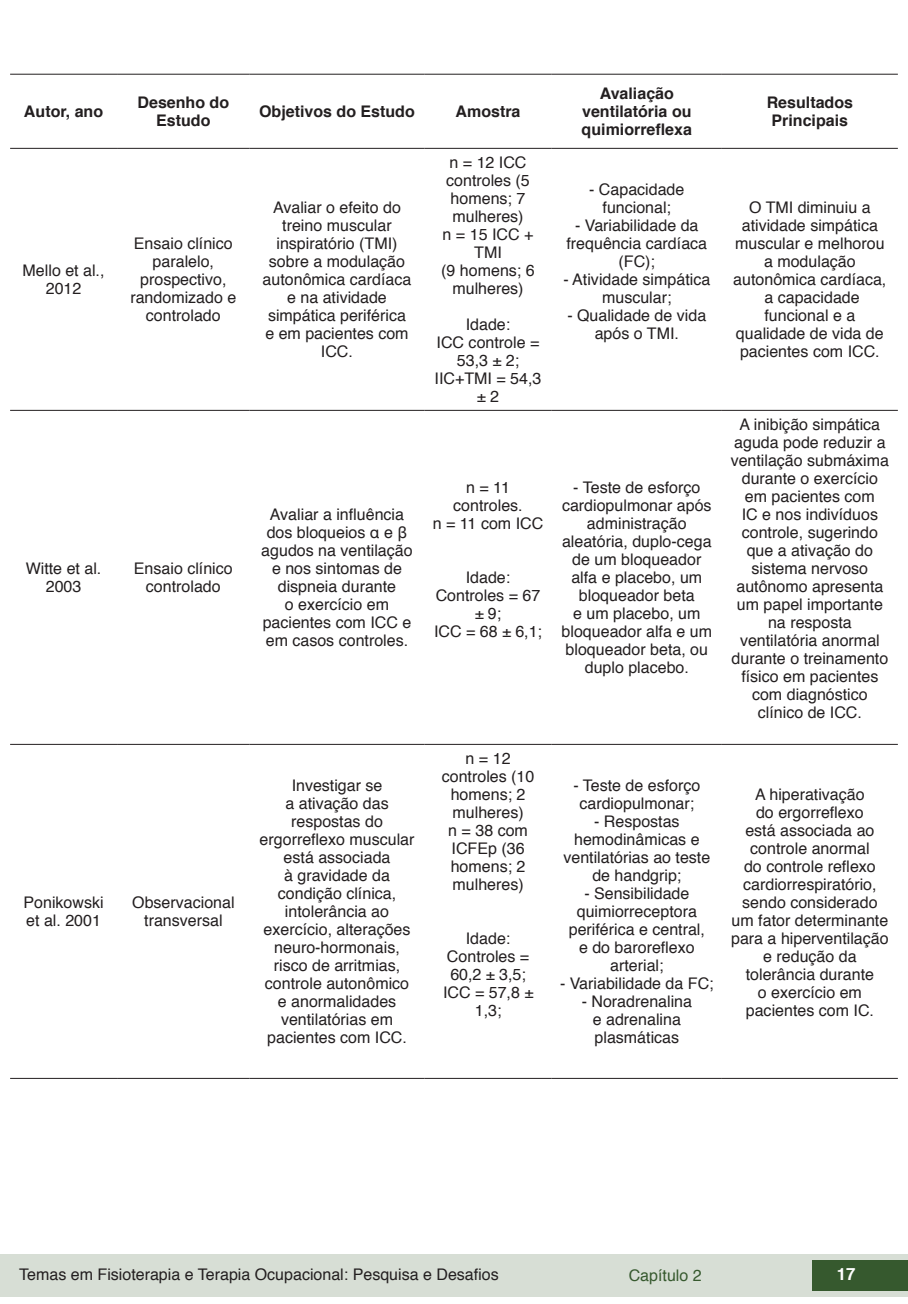
<style>
.page{position:relative;width:908px;height:1304px;background:#fff}
.page>*{position:absolute;margin:0;border:0;box-sizing:border-box;transform-origin:0 0}
.t1{font:700 16.8px "Helvetica";color:#fff}
.t2{font:16px/18px "Helvetica";color:#231f20;text-align:center}
.t3{font:700 16px/18px "Helvetica";color:#231f20;text-align:center}
.t4{font:16px "Helvetica";color:#36592e}
</style>
<div class="page">
<div style="left:0;top:1254px;width:906px;height:43px;background:#d7ded5"></div>
<div style="left:812px;top:1261px;width:95px;height:30px;background:#36592e"></div>
<hr style="left:10px;top:74px;width:107px;height:1px;background:#231f20">
<hr style="left:117px;top:74px;width:132px;height:1px;background:#231f20">
<hr style="left:249px;top:74px;width:175px;height:1px;background:#231f20">
<hr style="left:424px;top:74px;width:127px;height:1px;background:#231f20">
<hr style="left:551px;top:74px;width:170px;height:1px;background:#231f20">
<hr style="left:721px;top:74px;width:176px;height:1px;background:#231f20">
<hr style="left:10px;top:148px;width:107px;height:1px;background:#231f20">
<hr style="left:117px;top:148px;width:132px;height:1px;background:#231f20">
<hr style="left:249px;top:148px;width:175px;height:1px;background:#231f20">
<hr style="left:424px;top:148px;width:127px;height:1px;background:#231f20">
<hr style="left:551px;top:148px;width:170px;height:1px;background:#231f20">
<hr style="left:721px;top:148px;width:176px;height:1px;background:#231f20">
<hr style="left:10px;top:410px;width:107px;height:1px;background:#231f20">
<hr style="left:117px;top:410px;width:132px;height:1px;background:#231f20">
<hr style="left:249px;top:410px;width:175px;height:1px;background:#231f20">
<hr style="left:424px;top:410px;width:127px;height:1px;background:#231f20">
<hr style="left:551px;top:410px;width:170px;height:1px;background:#231f20">
<hr style="left:721px;top:410px;width:176px;height:1px;background:#231f20">
<hr style="left:10px;top:744px;width:107px;height:1px;background:#231f20">
<hr style="left:117px;top:744px;width:132px;height:1px;background:#231f20">
<hr style="left:249px;top:744px;width:175px;height:1px;background:#231f20">
<hr style="left:424px;top:744px;width:127px;height:1px;background:#231f20">
<hr style="left:551px;top:744px;width:170px;height:1px;background:#231f20">
<hr style="left:721px;top:744px;width:176px;height:1px;background:#231f20">
<hr style="left:10px;top:1078px;width:107px;height:1px;background:#231f20">
<hr style="left:117px;top:1078px;width:132px;height:1px;background:#231f20">
<hr style="left:249px;top:1078px;width:175px;height:1px;background:#231f20">
<hr style="left:424px;top:1078px;width:127px;height:1px;background:#231f20">
<hr style="left:551px;top:1078px;width:170px;height:1px;background:#231f20">
<hr style="left:721px;top:1078px;width:176px;height:1px;background:#231f20">
<p class="t3" style="left:24px;top:103px;width:81px">Autor, ano</p>
<p class="t3" style="left:137px;top:94px;width:93px">Desenho do<br>Estudo</p>
<p class="t3" style="left:259px;top:103px;width:157px">Objetivos do Estudo</p>
<p class="t3" style="left:455px;top:103px;width:66px">Amostra</p>
<p class="t2" style="left:23px;top:262px;width:83px">Mello et al.,<br>2012</p>
<p class="t2" style="left:130px;top:235px;width:107px">Ensaio clínico paralelo, prospectivo, randomizado e controlado</p>
<p class="t2" style="left:262px;top:199px;width:150px">Avaliar o efeito do treino muscular inspiratório (TMI) sobre a modulação autonômica cardíaca e na atividade simpática periférica e em pacientes com<br>ICC.</p>
<p class="t2" style="left:441px;top:154px;width:95px">n = 12 ICC controles (5 homens; 7 mulheres)<br>n = 15 ICC +<br>TMI<br>(9 homens; 6 mulheres)</p>
<p class="t2" style="left:434px;top:316px;width:108px">Idade:<br>ICC controle =<br>53,3 ± 2;<br>IIC+TMI = 54,3 ± 2</p>
<p class="t2" style="left:26px;top:560px;width:77px">Witte et al.<br>2003</p>
<p class="t2" style="left:134px;top:560px;width:100px">Ensaio clínico controlado</p>
<p class="t2" style="left:261px;top:506px;width:153px">Avaliar a influência dos bloqueios α e β agudos na ventilação e nos sintomas de dispneia durante<br>o exercício em pacientes com ICC e em casos controles.</p>
<p class="t2" style="left:432px;top:479px;width:112px">n = 11 controles.<br>n = 11 com ICC</p>
<p class="t2" style="left:434px;top:569px;width:109px">Idade:<br>Controles = 67 ± 9;<br>ICC = 68 ± 6,1;</p>
<p class="t2" style="left:24px;top:894px;width:82px;text-align:left">Ponikowski et al. 2001</p>
<p class="t2" style="left:132px;top:894px;width:104px">Observacional transversal</p>
<p class="t2" style="left:259px;top:777px;width:156px">Investigar se<br>a ativação das respostas do ergorreflexo muscular está associada<br>à gravidade da condição clínica, intolerância ao exercício, alterações neuro-hormonais, risco de arritmias, controle autonômico e anormalidades ventilatórias em pacientes com ICC.</p>
<p class="t2" style="left:441px;top:750px;width:94px">n = 12 controles (10 homens; 2 mulheres)<br>n = 38 com<br>ICFEp (36 homens; 2 mulheres)</p>
<p class="t2" style="left:443px;top:930px;width:92px">Idade:<br>Controles =<br>60,2 ± 3,5;<br>ICC = 57,8 ±<br>1,3;</p>
<p class="t3" style="left:581px;top:85px;width:112px">Avaliação ventilatória ou quimiorreflexa</p>
<p class="t3" style="left:766px;top:94px;width:88px">Resultados<br>Principais</p>
<p class="t2" style="left:589px;top:181px;width:97px">- Capacidade funcional;</p>
<p class="t2" style="left:566px;top:217px;width:142px">- Variabilidade da frequência cardíaca (FC);</p>
<p class="t2" style="left:563px;top:271px;width:148px">- Atividade simpática muscular;</p>
<p class="t2" style="left:567px;top:307px;width:140px">- Qualidade de vida após o TMI.</p>
<p class="t2" style="left:733px;top:199px;width:154px">O TMI diminuiu a atividade simpática muscular e melhorou a modulação autonômica cardíaca, a capacidade funcional e a qualidade de vida de pacientes com ICC.</p>
<p class="t2" style="left:561px;top:479px;width:152px">- Teste de esforço cardiopulmonar após administração aleatória, duplo-cega de um bloqueador alfa e placebo, um bloqueador beta<br>e um placebo, um bloqueador alfa e um bloqueador beta, ou duplo placebo.</p>
<p class="t2" style="left:730px;top:416px;width:160px">A inibição simpática aguda pode reduzir a ventilação submáxima durante o exercício em pacientes com<br>IC e nos indivíduos controle, sugerindo que a ativação do sistema nervoso autônomo apresenta um papel importante na resposta ventilatória anormal durante o treinamento físico em pacientes com diagnóstico clínico de ICC.</p>
<p class="t2" style="left:573px;top:777px;width:128px">- Teste de esforço cardiopulmonar;</p>
<p class="t2" style="left:563px;top:813px;width:148px">- Respostas hemodinâmicas e ventilatórias ao teste de handgrip;</p>
<p class="t2" style="left:568px;top:885px;width:138px">- Sensibilidade quimiorreceptora periférica e central, e do baroreflexo arterial;</p>
<p class="t2" style="left:559px;top:975px;width:155px">- Variabilidade da FC;</p>
<p class="t2" style="left:581px;top:993px;width:112px">- Noradrenalina e adrenalina plasmáticas</p>
<p class="t2" style="left:730px;top:786px;width:159px">A hiperativação<br>do ergorreflexo<br>está associada ao controle anormal<br>do controle reflexo cardiorrespiratório, sendo considerado um fator determinante para a hiperventilação e redução da tolerância durante<br>o exercício em pacientes com IC.</p>
<p class="t2" style="left:19px;top:1266px;width:481px">Temas em Fisioterapia e Terapia Ocupacional: Pesquisa e Desafios</p>
<p class="t4" style="left:628px;top:1263px;width:74px">Capítulo 2</p>
<p class="t1" style="left:836px;top:1261px;width:20px">17</p>
</div>
